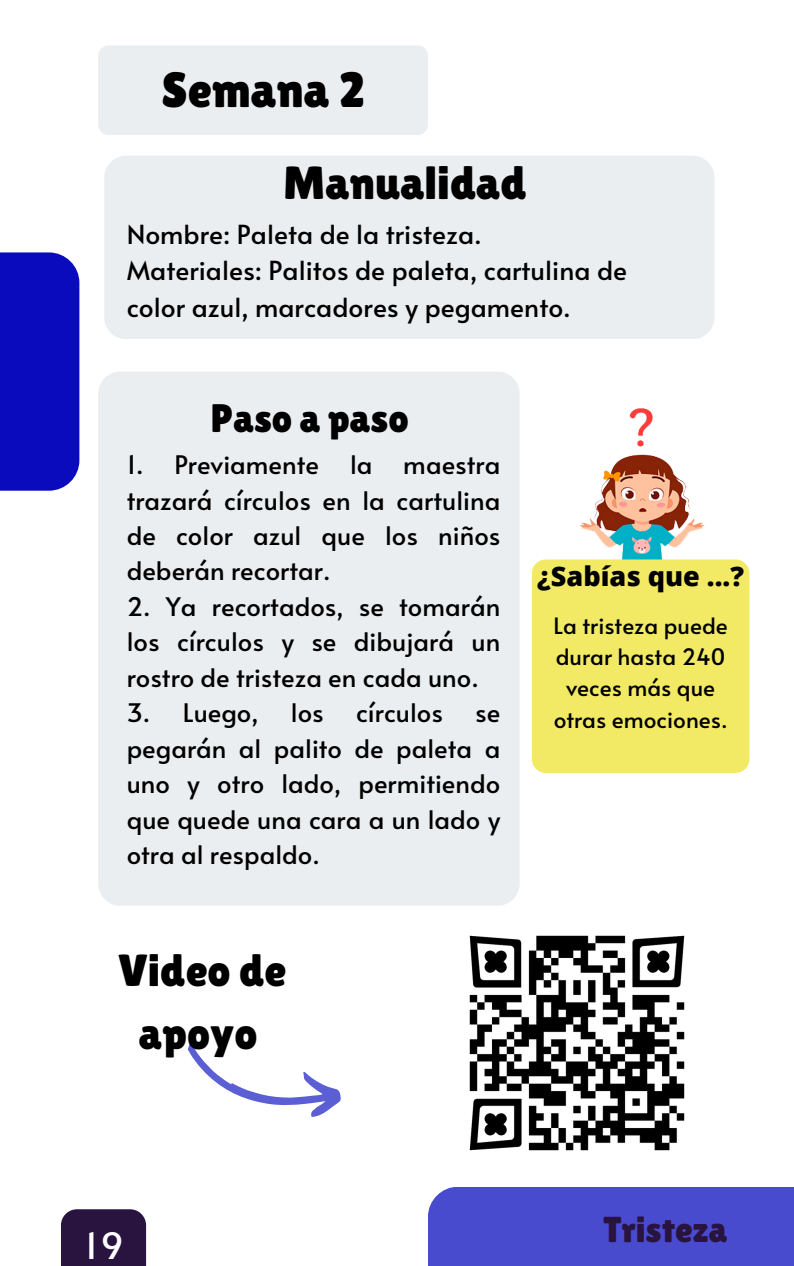
<style>
.page{position:relative;width:794px;height:1266px;background:#fff}
.page>*{position:absolute;margin:0;border:0;box-sizing:border-box;transform-origin:0 0}
.t1{font:49.5px "Lilita One";color:#000}
.t2{font:46.5px "Lilita One";color:#000}
.t3{font:45px/63px "Lilita One";color:#000;text-align:center}
.t4{font:39.75px "Lilita One";color:#000}
.t5{font:36px "Lilita One";color:#29133f}
.t6{font:36px "Alata";color:#fff}
.t7{font:800 27px "Open Sans";color:#000}
.t8{font:26.25px/36.6px "Alata";color:#000}
.t9{font:25.5px/35.4px "Alata";color:#000;text-align:justify}
.t10{font:22.5px/31.3px "Alata";color:#000;text-align:center}
</style>
<div class="page">
<div style="left:0;top:252px;width:79px;height:239px;background:#090bbd"></div>
<div style="left:427px;top:1186px;width:366px;height:80px;background:#494bce"></div>
<div style="left:61px;top:1209px;width:85px;height:57px;background:#29133f"></div>
<div style="left:98px;top:45px;width:329px;height:90px;background:#ebeef1;border-radius:10px"></div>
<img style="left:580px;top:408px;width:125px;height:151px">
<div style="left:104px;top:156px;width:610px;height:183px;background:#ebeef1;border-radius:22px"></div>
<div style="left:98px;top:371px;width:421px;height:534px;background:#ebeef1;border-radius:22px"></div>
<div style="left:531px;top:559px;width:218px;height:214px;background:#f2ea64;border-radius:14px"></div>
<svg style="left:188px;top:1040px;width:153px;height:77px"></svg>
<img style="left:469px;top:935px;width:216px;height:216px">
<p class="t1" style="left:161px;top:61px;width:205px">Semana 2</p>
<p class="t2" style="left:283px;top:156px;width:245px">Manualidad</p>
<p class="t8" style="left:127px;top:215px;width:356px">Nombre: Paleta de la tristeza.</p>
<p class="t8" style="left:127px;top:251px;width:501px">Materiales: Palitos de paleta, cartulina de color azul, marcadores y pegamento.</p>
<p class="t4" style="left:211px;top:395px;width:199px">Paso a paso</p>
<p class="t9" style="left:127px;top:446px;width:375px">1. Previamente la maestra trazará círculos en la cartulina de color azul que los niños deberán recortar.</p>
<p class="t9" style="left:127px;top:588px;width:375px">2. Ya recortados, se tomarán los círculos y se dibujará un rostro de tristeza en cada uno.</p>
<p class="t9" style="left:127px;top:694px;width:133px">3. Luego,</p>
<p class="t9" style="left:291px;top:694px;width:34px">los</p>
<p class="t9" style="left:356px;top:694px;width:88px">círculos</p>
<p class="t9" style="left:127px;top:694px;width:375px;text-indent:348px">se pegarán al palito de paleta a uno y otro lado, permitiendo que quede una cara a un lado y otra al respaldo.</p>
<p class="t3" style="left:118px;top:939px;width:170px">Video de apoyo</p>
<p class="t7" style="left:537px;top:557px;width:208px">¿Sabías que ...?</p>
<p class="t10" style="left:553px;top:608px;width:176px">La tristeza puede durar hasta 240 veces más que otras emociones.</p>
<p class="t6" style="left:85px;top:1219px;width:40px">19</p>
<p class="t5" style="left:603px;top:1209px;width:126px">Tristeza</p>
</div>
